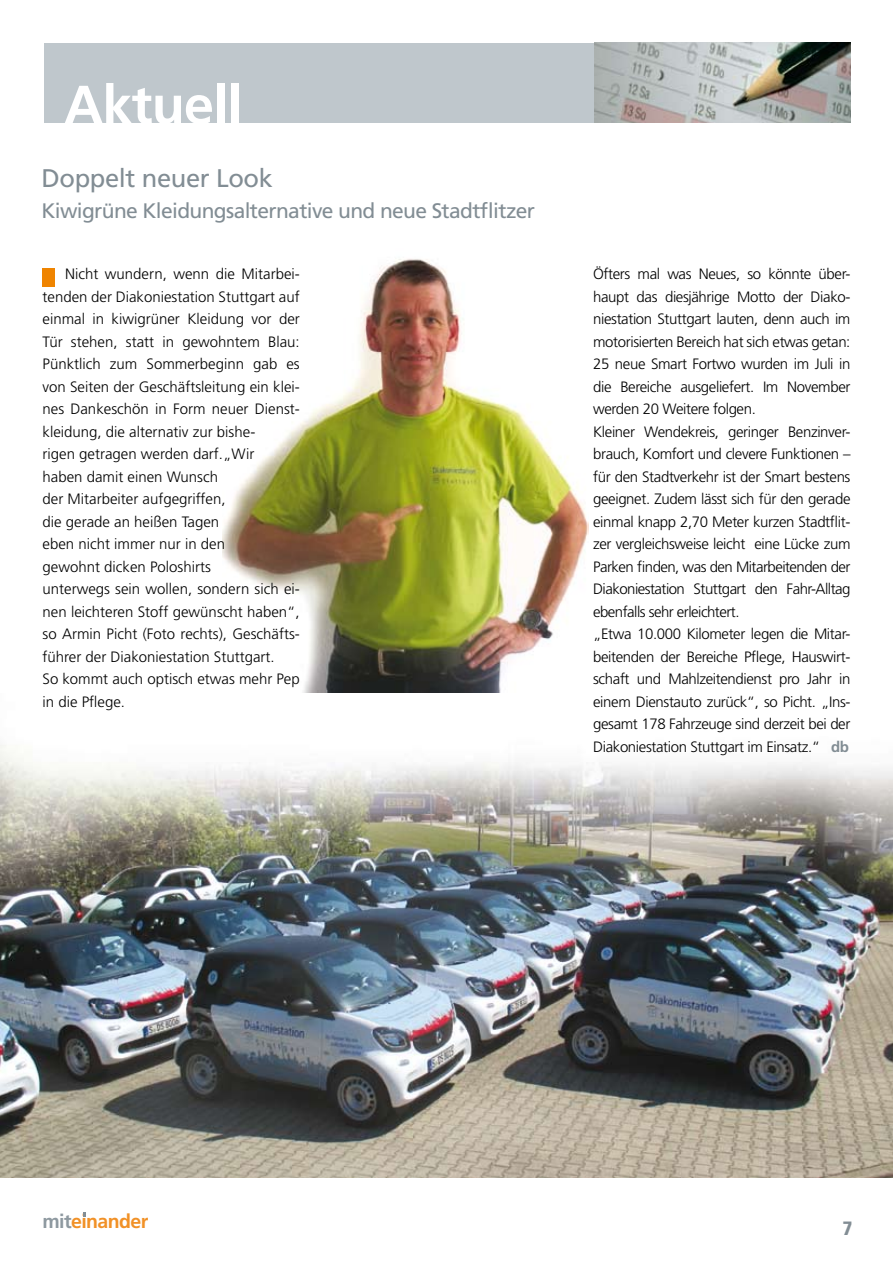
<style>
.page{position:relative;width:893px;height:1263px;background:#fff}
.page>*{position:absolute;margin:0;border:0;box-sizing:border-box;transform-origin:0 0}
.t1{font:700 54px "Frutiger LT Std";letter-spacing:-.015em;color:#fff}
.t2{font:25.5px "Frutiger LT Std";letter-spacing:-.015em;color:#828d94}
.t3{font:21px "Frutiger LT Std";letter-spacing:-.03em;color:#828d94}
.t4{font:700 19.5px "Frutiger LT Std";letter-spacing:-.03em;color:#f19127}
.t5{font:900 condensed 19.35px "Frutiger LT Std";color:#828d94}
.t6{font:300 15px/22.5px "Frutiger LT Std";letter-spacing:-.025em;color:#000}
.t7{font:300 15px/22.5px "Frutiger LT Std";color:#000}
.s1{font-weight:700;color:#828d94}
.s2{color:#8e99a0}
</style>
<div class="page">
<svg style="left:83px;top:1212px;width:3px;height:5px"></svg>
<img style="left:223px;top:259px;width:366px;height:434px">
<div style="left:44px;top:43px;width:806px;height:80px;background:#bfc7cc"></div>
<img style="left:595px;top:43px;width:255px;height:80px">
<div style="left:43px;top:268px;width:12px;height:19px;background:#ef8400"></div>
<img style="left:0;top:745px;width:893px;height:432px">
<h1 class="t1" style="left:64px;top:73px;width:180px">Aktuell</h1>
<h2 class="t2" style="left:41px;top:164px;width:233px">Doppelt neuer Look</h2>
<h3 class="t3" style="left:41px;top:198px;width:495px">Kiwigrüne Kleidungsalternative und neue Stadtflitzer</h3>
<p class="t7" style="left:43px;top:263px;width:259px;text-indent:22px">Nicht wundern, wenn die Mitarbei&shy;tenden der Diakoniestation Stuttgart auf einmal in kiwigrüner Kleidung vor der Tür stehen, statt in gewohntem Blau:<br>Pünktlich zum Sommerbeginn gab es von Seiten der Geschäftsleitung ein klei&shy;nes Dankeschön in Form neuer Dienst&shy;kleidung, die alternativ zur bishe-<br>rigen getragen werden darf.„Wir<br>haben damit einen Wunsch<br>der Mitarbeiter aufgegriffen,<br>die gerade an heißen Tagen<br>eben nicht immer nur in den<br>gewohnt dicken Poloshirts<br>unterwegs sein wollen, sondern sich ei&shy;nen leichteren Stoff gewünscht haben“, so Armin Picht (Foto rechts), Geschäfts&shy;führer der Diakoniestation Stuttgart.<br>So kommt auch optisch etwas mehr Pep in die Pflege.</p>
<p class="t6" style="left:593px;top:263px;width:259px">Öfters mal was Neues, so könnte über&shy;haupt das diesjährige Motto der Diako&shy;niestation Stuttgart lauten, denn auch im motorisierten Bereich hat sich etwas getan:<br>25 neue Smart Fortwo wurden im Juli in die Bereiche ausgeliefert. Im November werden 20 Weitere folgen.<br>Kleiner Wendekreis, geringer Benzinver&shy;brauch, Komfort und clevere Funktionen – für den Stadtverkehr ist der Smart bestens geeignet. Zudem lässt sich für den gerade einmal knapp 2,70 Meter kurzen Stadtflit&shy;zer vergleichsweise leicht eine Lücke zum Parken finden, was den Mitarbeitenden der Diakoniestation Stuttgart den Fahr-Alltag ebenfalls sehr erleichtert.<br>„Etwa 10.000 Kilometer legen die Mitar&shy;beitenden der Bereiche Pflege, Hauswirt&shy;schaft und Mahlzeitendienst pro Jahr in einem Dienstauto zurück“, so Picht. „Ins&shy;gesamt 178 Fahrzeuge sind derzeit bei der Diakoniestation Stuttgart im Einsatz.“ <span class="s1">db</span></p>
<h3 class="t4" style="left:43px;top:1210px;width:107px"><span class="s2">mit</span>einander</h3>
<p class="t5" style="left:842px;top:1216px;width:12px">7</p>
</div>
